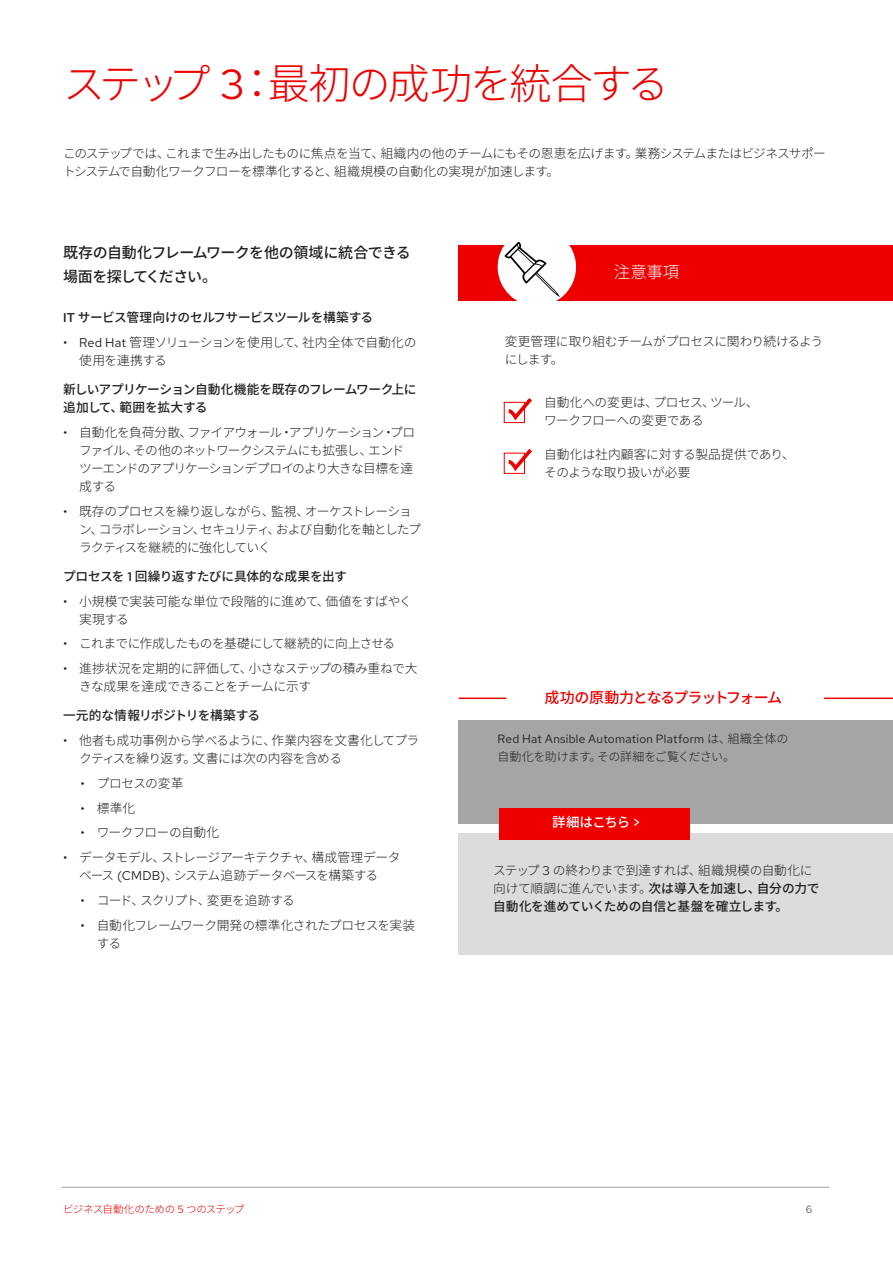
<style>
.page{position:relative;width:893px;height:1263px;background:#fff}
.page>*{position:absolute;margin:0;border:0;box-sizing:border-box;transform-origin:0 0}
.Header_-_Title{font:300 42px "Noto Sans CJ Kjp";letter-spacing:-.065em;color:#e00}
.Main_-_Subhead_2{font:300 16.5px "Noto Sans CJ Kjp";color:#fff}
.Main_-_Body{font:500 15px/24px "Noto Sans CJ Kjp";letter-spacing:-.035em;color:#231f20}
.Main_-_Body-2{font:500 15px "Noto Sans CJ Kjp";letter-spacing:-.08em;color:#e00}
.Main_-_Body-3{font:500 13.5px "Noto Sans CJ Kjp";letter-spacing:-.04em;color:#fff}
.Main_-_Subhead_1{font:300 12.75px/18px "Noto Sans CJ Kjp";letter-spacing:-.045em;color:#231f20}
.Main_-_Subhead_1-2{font:300 12.75px/18px "Noto Sans CJ Kjp";letter-spacing:-.065em;color:#231f20}
.Main_-_Body-4{font:300 12.75px/18px "Noto Sans CJ Kjp";letter-spacing:-.025em;color:#231f20}
.Main_-_Body-5{font:500 12.75px/18px "Noto Sans CJ Kjp";letter-spacing:-.035em;color:#231f20}
.Main_-_Subhead_1-3{font:300 12.75px/18px "Noto Sans CJ Kjp";letter-spacing:-.025em;color:#231f20}
.Main_-_Subhead_1-4{font:300 12.75px/18px "Noto Sans CJ Kjp";letter-spacing:-.015em;color:#231f20}
.Main_-_Subhead_1-5{font:300 12.75px "Noto Sans CJ Kjp";letter-spacing:-.07em;color:#231f20}
.Main_-_Body-6{font:12px/18px "Red Hat Text";letter-spacing:.02em;color:#231f20}
.t1{font:300 10.5px "Noto Sans CJ Kjp";letter-spacing:-.05em;color:#e00}
.t2{font:10.5px "Red Hat Text";color:#57585a}
.s1{font-family:"Red Hat Text";font-weight:400}
.s2{font-family:"Red Hat Text"}
.s3{font-family:"Noto Sans CJ Kjp";font-weight:300}
.s4{font-weight:500}
</style>
<div class="page">
<div style="left:458px;top:720px;width:435px;height:104px;background:#a5a5a5"></div>
<div style="left:458px;top:833px;width:435px;height:122px;background:#dcdcdc"></div>
<div style="left:499px;top:808px;width:191px;height:31px;background:#e00"></div>
<hr style="left:824px;top:697px;width:69px;height:2px;background:#e00">
<hr style="left:459px;top:697px;width:47px;height:2px;background:#e00">
<div style="left:458px;top:246px;width:435px;height:55px;background:#e00"></div>
<div style="left:498px;top:228px;width:78px;height:78px;background:#fff;border-radius:50%"></div>
<svg style="left:505px;top:242px;width:55px;height:55px"></svg>
<svg style="left:505px;top:398px;width:27px;height:26px"></svg>
<svg style="left:505px;top:449px;width:27px;height:25px"></svg>
<hr style="left:62px;top:1187px;width:767px;height:1px;background:#a5a5a5">
<p class="Header_-_Title" style="left:63px;top:60px;width:608px">ステップ <span class="s1">3</span>：最初の成功を統合する</p>
<p class="Main_-_Subhead_1" style="left:63px;top:144px;width:764px">このステップでは、これまで生み出したものに焦点を当て、組織内の他のチームにもその恩恵を広げます。業務システムまたはビジネスサポートシステムで自動化ワークフローを標準化すると、組織規模の自動化の実現が加速します。</p>
<p class="Main_-_Body" style="left:63px;top:241px;width:349px">既存の自動化フレームワークを他の領域に統合できる場面を探してください。</p>
<p class="Main_-_Body-5" style="left:63px;top:309px;width:312px"><span class="s2">IT</span> サービス管理向けのセルフサービスツールを構築する</p>
<p class="Main_-_Subhead_1-3" style="left:79px;top:333px;width:339px;text-indent:-16px"><span class="s1">• Red Hat</span> 管理ソリューションを使用して、社内全体で自動化の使用を連携する</p>
<p class="Main_-_Body-5" style="left:63px;top:381px;width:355px">新しいアプリケーション自動化機能を既存のフレームワーク上に追加して、範囲を拡大する</p>
<p class="Main_-_Subhead_1-2" style="left:79px;top:423px;width:338px;text-indent:-16px"><span class="s1">•</span> 自動化を負荷分散、ファイアウォール・アプリケーション・プロファイル、その他のネットワークシステムにも拡張し、エンドツーエンドのアプリケーションデプロイのより大きな目標を達成する</p>
<p class="Main_-_Subhead_1-2" style="left:79px;top:502px;width:343px;text-indent:-16px"><span class="s1">•</span> 既存のプロセスを繰り返しながら、監視、オーケストレーション、コラボレーション、セキュリティ、および自動化を軸としたプラクティスを継続的に強化していく</p>
<p class="Main_-_Body-5" style="left:63px;top:567px;width:285px">プロセスを <span class="s2">1</span> 回繰り返すたびに具体的な成果を出す</p>
<p class="Main_-_Subhead_1-4" style="left:79px;top:592px;width:334px;text-indent:-16px"><span class="s1">•</span> 小規模で実装可能な単位で段階的に進めて、価値をすばやく実現する</p>
<p class="Main_-_Subhead_1" style="left:63px;top:635px;width:334px"><span class="s1">•</span> これまでに作成したものを基礎にして継続的に向上させる</p>
<p class="Main_-_Subhead_1" style="left:79px;top:660px;width:340px;text-indent:-16px"><span class="s1">•</span> 進捗状況を定期的に評価して、小さなステップの積み重ねで大きな成果を達成できることをチームに示す</p>
<p class="Main_-_Body-5" style="left:63px;top:707px;width:199px">一元的な情報リポジトリを構築する</p>
<p class="Main_-_Subhead_1" style="left:79px;top:732px;width:342px;text-indent:-16px"><span class="s1">•</span> 他者も成功事例から学べるように、作業内容を文書化してプラクティスを繰り返す。文書には次の内容を含める</p>
<p class="Main_-_Subhead_1-3" style="left:81px;top:774px;width:104px"><span class="s1">•</span> プロセスの変革</p>
<p class="Main_-_Subhead_1" style="left:81px;top:799px;width:56px"><span class="s1">•</span> 標準化</p>
<p class="Main_-_Subhead_1" style="left:81px;top:824px;width:140px"><span class="s1">•</span> ワークフローの自動化</p>
<p class="Main_-_Subhead_1" style="left:63px;top:849px;width:339px;text-align:center"><span class="s1">•</span> データモデル、ストレージアーキテクチャ、構成管理データベース <span class="s1">(CMDB)</span>、システム追跡データベースを構築する</p>
<p class="Main_-_Subhead_1-5" style="left:81px;top:893px;width:216px"><span class="s1">•</span> コード、スクリプト、変更を追跡する</p>
<p class="Main_-_Subhead_1" style="left:97px;top:916px;width:320px;text-indent:-16px"><span class="s1">•</span> 自動化フレームワーク開発の標準化されたプロセスを実装する</p>
<p class="Main_-_Subhead_2" style="left:614px;top:263px;width:67px">注意事項</p>
<p class="Main_-_Subhead_1" style="left:505px;top:333px;width:320px">変更管理に取り組むチームがプロセスに関わり続けるようにします。</p>
<p class="Main_-_Body-4" style="left:544px;top:394px;width:216px">自動化への変更は、プロセス、ツール、ワークフローへの変更である</p>
<p class="Main_-_Body-4" style="left:544px;top:446px;width:252px">自動化は社内顧客に対する製品提供であり、そのような取り扱いが必要</p>
<p class="Main_-_Body-2" style="left:545px;top:689px;width:239px">成功の原動力となるプラットフォーム</p>
<p class="Main_-_Body-6" style="left:498px;top:730px;width:292px">Red Hat Ansible Automation Platform <span class="s3">は、組織全体の自動化を助けます。その詳細をご覧ください。</span></p>
<p class="Main_-_Body-3" style="left:552px;top:815px;width:90px">詳細はこちら <span class="s2">&gt;</span></p>
<p class="Main_-_Body-4" style="left:493px;top:861px;width:328px">ステップ <span class="s1">3</span> の終わりまで到達すれば、組織規模の自動化に向けて順調に進んでいます。<span class="s4">次は導入を加速し、自分の力で自動化を進めていくための自信と基盤を確立します。</span></p>
<p class="t1" style="left:63px;top:1203px;width:183px">ビジネス自動化のための <span class="s1">5</span> つのステップ</p>
<p class="t2" style="left:806px;top:1203px;width:8px">6</p>
</div>
